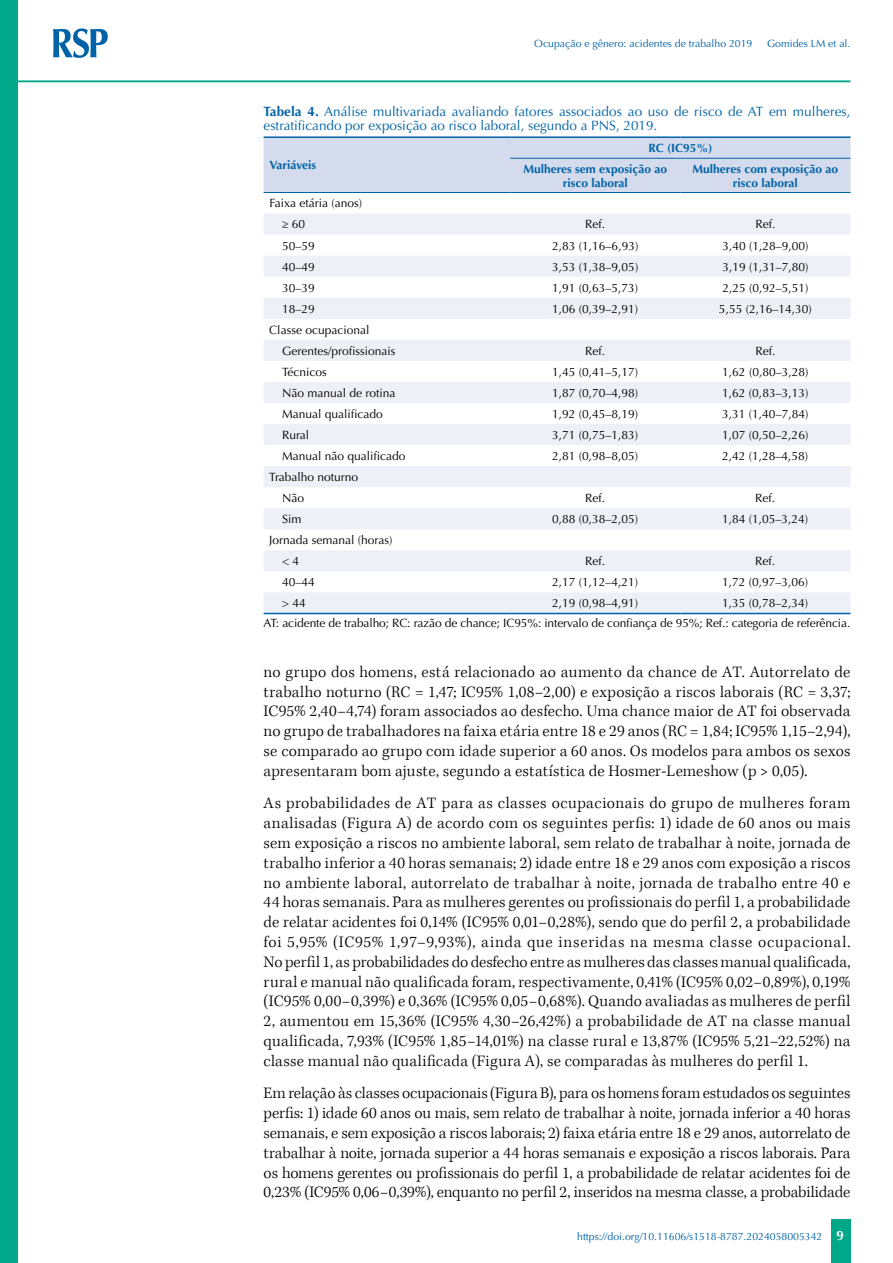
<style>
.page{position:relative;width:893px;height:1263px;background:#fff}
.page>*{position:absolute;margin:0;border:0;box-sizing:border-box;transform-origin:0 0}
.t1{font:300 16.5px/19.8px "Kepler Std";letter-spacing:.01em;color:#000;text-align:justify}
.t2{font:13.5px/14.2px "Optima LT Std";letter-spacing:.005em;color:#0063a7}
.t3{font:700 13.5px "Optima LT";color:#fff}
.t4{font:12px/21px "Optima LT Std";color:#000}
.t5{font:700 12px/20.4px "Optima LT Std";color:#0063a7}
.t6{font:10.5px "Optima LT Std";color:#0063a7}
.t7{font:10.5px "Optima LT";color:#0063a7}
.s1{font-weight:700}
</style>
<div class="page">
<div style="left:831px;top:1220px;width:20px;height:43px;background:#00a788"></div>
<div style="left:0;top:0;width:18px;height:1263px;background:#00a788"></div>
<svg style="left:53px;top:28px;width:55px;height:30px"></svg>
<hr style="left:18px;top:80px;width:832px;height:2px;background:#00a788">
<div style="left:264px;top:138px;width:586px;height:54px;background:#d4dbec"></div>
<svg style="left:264px;top:214px;width:586px;height:399px;fill:#eef0f7"></svg>
<hr style="left:510px;top:158px;width:170px;height:1px;background:#0063a7">
<hr style="left:680px;top:158px;width:170px;height:1px;background:#0063a7">
<hr style="left:264px;top:136px;width:246px;height:2px;background:#0063a7">
<hr style="left:510px;top:136px;width:170px;height:2px;background:#0063a7">
<hr style="left:680px;top:136px;width:170px;height:2px;background:#0063a7">
<hr style="left:264px;top:192px;width:246px;height:1px;background:#0063a7">
<hr style="left:510px;top:192px;width:170px;height:1px;background:#0063a7">
<hr style="left:680px;top:192px;width:170px;height:1px;background:#0063a7">
<hr style="left:264px;top:613px;width:246px;height:1px;background:#0063a7">
<hr style="left:510px;top:613px;width:170px;height:1px;background:#0063a7">
<hr style="left:680px;top:613px;width:170px;height:1px;background:#0063a7">
<p class="t6" style="left:534px;top:37px;width:220px">Ocupação e gênero: acidentes de trabalho 2019</p>
<p class="t6" style="left:767px;top:37px;width:85px">Gomides LM et al.</p>
<p class="t2" style="left:264px;top:105px;width:588px"><span class="s1">Tabela 4.</span> Análise multivariada avaliando fatores associados ao uso de risco de AT em mulheres, estratificando por exposição ao risco laboral, segundo a PNS, 2019.</p>
<p class="t5" style="left:269px;top:155px;width:48px">Variáveis</p>
<p class="t5" style="left:523px;top:138px;width:190px;text-indent:125px">RC (IC95%)<br>Mulheres sem exposição ao</p>
<p class="t5" style="left:563px;top:173px;width:67px">risco laboral</p>
<p class="t5" style="left:692px;top:161px;width:147px;line-height:14.4px;text-align:center">Mulheres com exposição ao risco laboral</p>
<p class="t4" style="left:282px;top:193px;width:81px;text-indent:-13px">Faixa etária (anos) ≥ 60</p>
<p class="t4" style="left:585px;top:214px;width:22px">Ref.</p>
<p class="t4" style="left:755px;top:214px;width:22px">Ref.</p>
<p class="t4" style="left:282px;top:235px;width:34px">50–59</p>
<p class="t4" style="left:552px;top:235px;width:88px">2,83 (1,16–6,93)</p>
<p class="t4" style="left:722px;top:235px;width:88px">3,40 (1,28–9,00)</p>
<p class="t4" style="left:282px;top:256px;width:34px">40–49</p>
<p class="t4" style="left:552px;top:256px;width:88px">3,53 (1,38–9,05)</p>
<p class="t4" style="left:722px;top:256px;width:88px">3,19 (1,31–7,80)</p>
<p class="t4" style="left:282px;top:277px;width:34px">30–39</p>
<p class="t4" style="left:552px;top:277px;width:88px">1,91 (0,63–5,73)</p>
<p class="t4" style="left:722px;top:277px;width:88px">2,25 (0,92–5,51)</p>
<p class="t4" style="left:282px;top:298px;width:34px">18–29</p>
<p class="t4" style="left:552px;top:298px;width:88px">1,06 (0,39–2,91)</p>
<p class="t4" style="left:719px;top:298px;width:94px">5,55 (2,16–14,30)</p>
<p class="t4" style="left:282px;top:319px;width:115px;text-indent:-13px">Classe ocupacional<br>Gerentes/profissionais</p>
<p class="t4" style="left:585px;top:340px;width:22px">Ref.</p>
<p class="t4" style="left:755px;top:340px;width:22px">Ref.</p>
<p class="t4" style="left:282px;top:361px;width:46px">Técnicos</p>
<p class="t4" style="left:552px;top:361px;width:88px">1,45 (0,41–5,17)</p>
<p class="t4" style="left:722px;top:361px;width:88px">1,62 (0,80–3,28)</p>
<p class="t4" style="left:282px;top:382px;width:115px">Não manual de rotina</p>
<p class="t4" style="left:552px;top:382px;width:88px">1,87 (0,70–4,98)</p>
<p class="t4" style="left:722px;top:382px;width:88px">1,62 (0,83–3,13)</p>
<p class="t4" style="left:282px;top:404px;width:102px">Manual qualificado</p>
<p class="t4" style="left:552px;top:404px;width:88px">1,92 (0,45–8,19)</p>
<p class="t4" style="left:722px;top:404px;width:88px">3,31 (1,40–7,84)</p>
<p class="t4" style="left:282px;top:425px;width:29px">Rural</p>
<p class="t4" style="left:552px;top:425px;width:88px">3,71 (0,75–1,83)</p>
<p class="t4" style="left:722px;top:425px;width:88px">1,07 (0,50–2,26)</p>
<p class="t4" style="left:282px;top:446px;width:125px">Manual não qualificado</p>
<p class="t4" style="left:552px;top:446px;width:88px">2,81 (0,98–8,05)</p>
<p class="t4" style="left:722px;top:446px;width:88px">2,42 (1,28–4,58)</p>
<p class="t4" style="left:282px;top:467px;width:78px;text-indent:-13px">Trabalho noturno<br>Não</p>
<p class="t4" style="left:585px;top:488px;width:22px">Ref.</p>
<p class="t4" style="left:755px;top:488px;width:22px">Ref.</p>
<p class="t4" style="left:282px;top:509px;width:21px">Sim</p>
<p class="t4" style="left:552px;top:509px;width:88px">0,88 (0,38–2,05)</p>
<p class="t4" style="left:722px;top:509px;width:88px">1,84 (1,05–3,24)</p>
<p class="t4" style="left:282px;top:530px;width:112px;text-indent:-13px">Jornada semanal (horas) &lt; 4</p>
<p class="t4" style="left:585px;top:551px;width:22px">Ref.</p>
<p class="t4" style="left:755px;top:551px;width:22px">Ref.</p>
<p class="t4" style="left:282px;top:572px;width:34px">40–44</p>
<p class="t4" style="left:552px;top:572px;width:88px">2,17 (1,12–4,21)</p>
<p class="t4" style="left:722px;top:572px;width:88px">1,72 (0,97–3,06)</p>
<p class="t4" style="left:282px;top:593px;width:25px">&gt; 44</p>
<p class="t4" style="left:552px;top:593px;width:88px">2,19 (0,98–4,91)</p>
<p class="t4" style="left:263px;top:594px;width:588px;line-height:19.5px;text-indent:459px">1,35 (0,78–2,34)<br>AT: acidente de trabalho; RC: razão de chance; IC95%: intervalo de confiança de 95%; Ref.: categoria de referência.</p>
<p class="t1" style="left:264px;top:662px;width:588px">no grupo dos homens, está relacionado ao aumento da chance de AT. Autorrelato de trabalho noturno (RC = 1,47; IC95% 1,08–2,00) e exposição a riscos laborais (RC = 3,37; IC95% 2,40–4,74) foram associados ao desfecho. Uma chance maior de AT foi observada no grupo de trabalhadores na faixa etária entre 18 e 29 anos (RC = 1,84; IC95% 1,15–2,94), se comparado ao grupo com idade superior a 60 anos. Os modelos para ambos os sexos apresentaram bom ajuste, segundo a estatística de Hosmer-Lemeshow (p &gt; 0,05).</p>
<p class="t1" style="left:264px;top:794px;width:588px">As probabilidades de AT para as classes ocupacionais do grupo de mulheres foram analisadas (Figura A) de acordo com os seguintes perfis: 1) idade de 60 anos ou mais sem exposição a riscos no ambiente laboral, sem relato de trabalhar à noite, jornada de trabalho inferior a 40 horas semanais; 2) idade entre 18 e 29 anos com exposição a riscos no ambiente laboral, autorrelato de trabalhar à noite, jornada de trabalho entre 40 e 44 horas semanais. Para as mulheres gerentes ou profissionais do perfil 1, a probabilidade de relatar acidentes foi 0,14% (IC95% 0,01–0,28%), sendo que do perfil 2, a probabilidade foi 5,95% (IC95% 1,97–9,93%), ainda que inseridas na mesma classe ocupacional.<br>No perfil 1, as probabilidades do desfecho entre as mulheres das classes manual qualificada, rural e manual não qualificada foram, respectivamente, 0,41% (IC95% 0,02–0,89%), 0,19% (IC95% 0,00–0,39%) e 0,36% (IC95% 0,05–0,68%). Quando avaliadas as mulheres de perfil 2, aumentou em 15,36% (IC95% 4,30–26,42%) a probabilidade de AT na classe manual qualificada, 7,93% (IC95% 1,85–14,01%) na classe rural e 13,87% (IC95% 5,21–22,52%) na classe manual não qualificada (Figura A), se comparadas às mulheres do perfil 1.</p>
<p class="t1" style="left:264px;top:1084px;width:588px">Em relação às classes ocupacionais (Figura B), para os homens foram estudados os seguintes perfis: 1) idade 60 anos ou mais, sem relato de trabalhar à noite, jornada inferior a 40 horas semanais, e sem exposição a riscos laborais; 2) faixa etária entre 18 e 29 anos, autorrelato de trabalhar à noite, jornada superior a 44 horas semanais e exposição a riscos laborais. Para os homens gerentes ou profissionais do perfil 1, a probabilidade de relatar acidentes foi de 0,23% (IC95% 0,06–0,39%), enquanto no perfil 2, inseridos na mesma classe, a probabilidade</p>
<p class="t7" style="left:577px;top:1230px;width:247px">https://doi.org/10.11606/s1518-8787.2024058005342</p>
<p class="t3" style="left:836px;top:1227px;width:9px">9</p>
</div>
